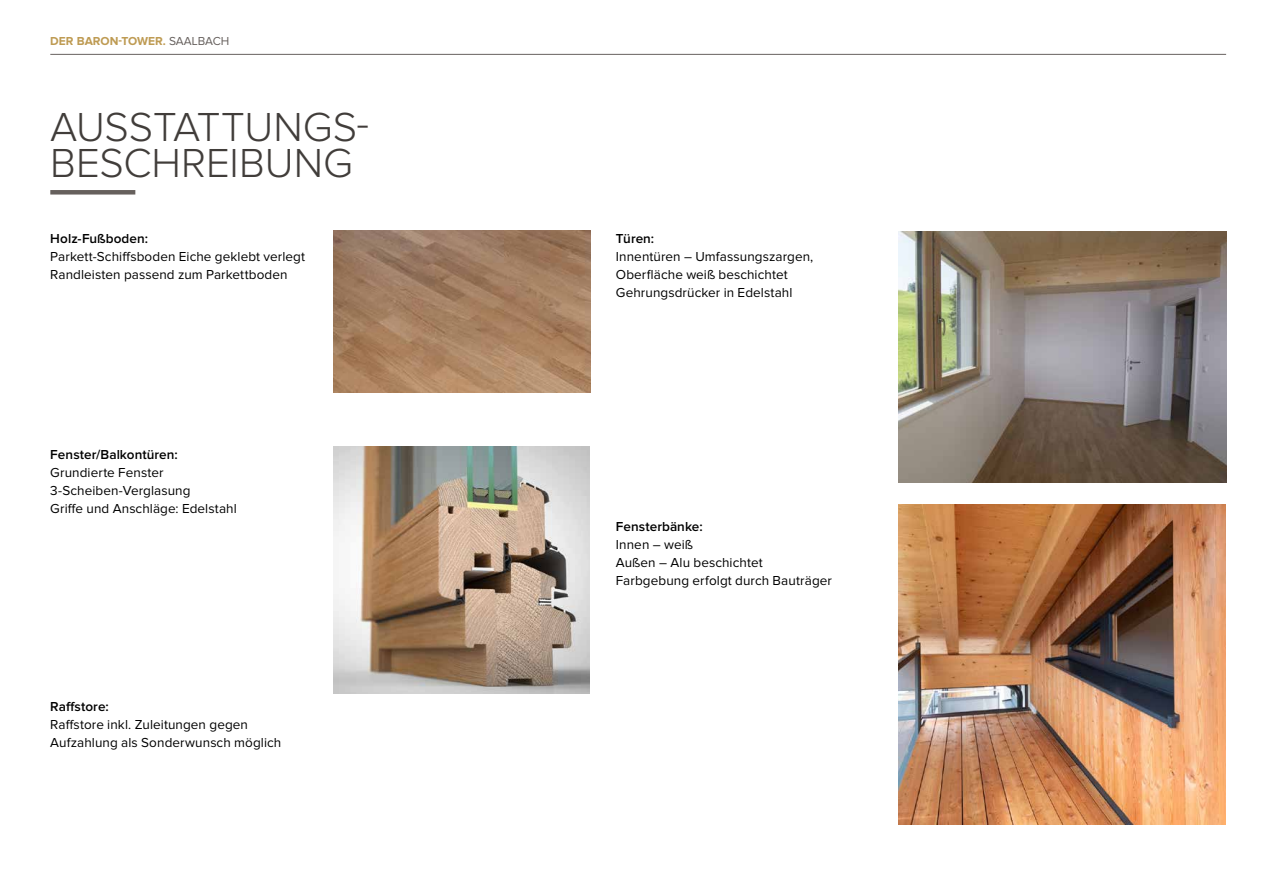
<style>
.page{position:relative;width:1263px;height:893px;background:#fff}
.page>*{position:absolute;margin:0;border:0;box-sizing:border-box;transform-origin:0 0}
.t1{font:300 42px/36px "Proxima Nova";color:#413d3a}
.t2{font:13.5px/18px "Proxima Nova";letter-spacing:.005em;color:#000}
.t3{font:700 12px "Proxima Nova";color:#be9b53}
.s1{font-weight:400;color:#66605d}
.s2{font-weight:600}
</style>
<div class="page">
<hr style="left:50px;top:54px;width:1176px;height:1px;background:#67615f">
<img style="left:899px;top:231px;width:327px;height:251px">
<img style="left:333px;top:230px;width:257px;height:162px">
<img style="left:899px;top:505px;width:326px;height:320px">
<div style="left:50px;top:190px;width:85px;height:5px;background:#66605d"></div>
<img style="left:333px;top:446px;width:256px;height:247px">
<p class="t3" style="left:50px;top:36px;width:181px">DER BARON-TOWER. <span class="s1">SAALBACH</span></p>
<p class="t1" style="left:50px;top:110px;width:320px">AUSSTATTUNGS-<br>BESCHREIBUNG</p>
<p class="t2" style="left:50px;top:230px;width:256px"><span class="s2">Holz-Fußboden:<br></span>Parkett-Schiffsboden Eiche geklebt verlegt<br>Randleisten passend zum Parkettboden</p>
<p class="t2" style="left:50px;top:446px;width:188px"><span class="s2">Fenster/Balkontüren:<br></span>Grundierte Fenster<br>3-Scheiben-Verglasung<br>Griffe und Anschläge: Edelstahl</p>
<p class="t2" style="left:50px;top:698px;width:233px"><span class="s2">Raffstore:<br></span>Raffstore inkl. Zuleitungen gegen<br>Aufzahlung als Sonderwunsch möglich</p>
<p class="t2" style="left:616px;top:230px;width:199px"><span class="s2">Türen:<br></span>Innentüren – Umfassungszargen,<br>Oberfläche weiß beschichtet<br>Gehrungsdrücker in Edelstahl</p>
<p class="t2" style="left:616px;top:518px;width:218px"><span class="s2">Fensterbänke:<br></span>Innen – weiß<br>Außen – Alu beschichtet<br>Farbgebung erfolgt durch Bauträger</p>
</div>
